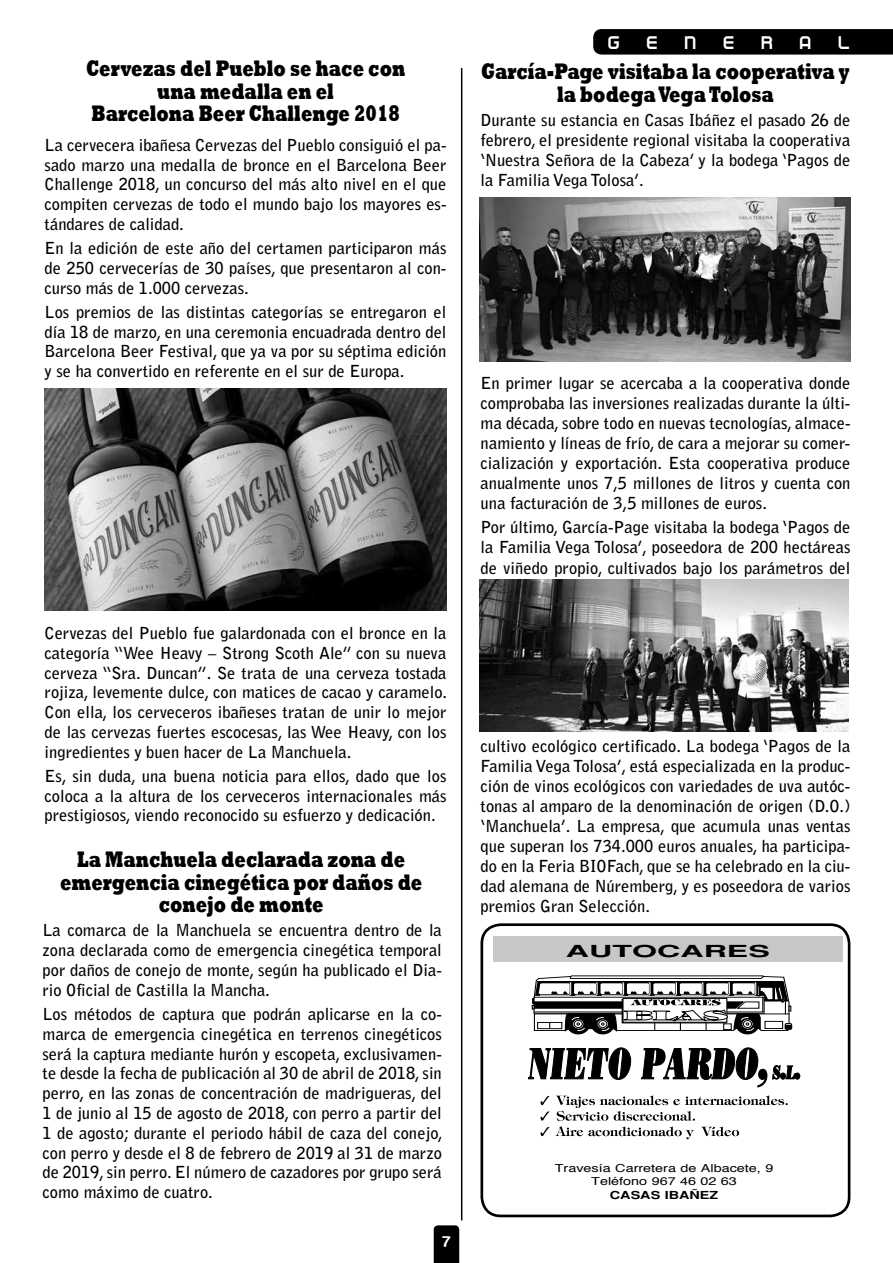
<style>
.page{position:relative;width:893px;height:1263px;background:#fff}
.page>*{position:absolute;margin:0;border:0;box-sizing:border-box;transform-origin:0 0}
.t1{font:24.75px "Empire Builder Document";letter-spacing:1.135em;color:#fff;scale:.91 1}
.t2{font:800 23.1px/22.5px "Rockwell";color:#000;text-align:center;scale:.71 1}
.t3{font:700 16.65px "Helvetica";color:#000;scale:1.94 1}
.t4{font:700 16.5px/19.8px "Bell Gothic";color:#000;text-align:justify}
.t5{font:700 13.5px "Rocko FLF";color:#fff}
.t6{font:11.1px/13.2px "Helvetica";color:#000;text-align:center;scale:1.3 1}
.t7{font:700 11.1px "Helvetica";color:#000;scale:1.3 1}
</style>
<div class="page">
<svg style="left:593px;top:29px;width:300px;height:26px;background:#050505"></svg>
<svg style="left:434px;top:1225px;width:25px;height:38px"></svg>
<hr style="left:461px;top:68px;width:1px;height:1152px;background:#000">
<img style="left:45px;top:388px;width:401px;height:223px">
<img style="left:479px;top:580px;width:370px;height:152px">
<img style="left:479px;top:197px;width:371px;height:164px">
<div style="left:480px;top:923px;width:370px;height:294px;border:3px solid #000;border-radius:19px"></div>
<svg style="left:528px;top:1047px;width:272px;height:40px"></svg>
<svg style="left:540px;top:1095px;width:248px;height:44px"></svg>
<div style="left:493px;top:936px;width:350px;height:26px;background:#c6c7c8"></div>
<div style="left:591px;top:1013px;width:24px;height:21px;background:#000;border-radius:50%"></div>
<div style="left:566px;top:1013px;width:24px;height:21px;background:#000;border-radius:50%"></div>
<div style="left:736px;top:1013px;width:23px;height:21px;background:#000;border-radius:50%"></div>
<svg style="left:532px;top:975px;width:260px;height:57px"></svg>
<h1 class="t1" style="left:607px;top:28px;width:269px">general</h1>
<h2 class="t2" style="left:86px;top:58px;width:451px">Cervezas del Pueblo se hace con una medalla en el<br>Barcelona Beer Challenge 2018</h2>
<h2 class="t2" style="left:481px;top:61px;width:520px">García-Page visitaba la cooperativa y la bodega Vega Tolosa</h2>
<p class="t4" style="left:480px;top:110px;width:371px">Durante su estancia en Casas Ibáñez el pasado 26 de febrero, el presidente regional visitaba la cooperativa ‘Nuestra Señora de la Cabeza’ y la bodega ‘Pagos de la Familia Vega Tolosa’.</p>
<p class="t4" style="left:45px;top:135px;width:403px">La cervecera ibañesa Cervezas del Pueblo consiguió el pa&shy;sado marzo una medalla de bronce en el Barcelona Beer Challenge 2018, un concurso del más alto nivel en el que compiten cervezas de todo el mundo bajo los mayores es&shy;tándares de calidad.</p>
<p class="t4" style="left:45px;top:238px;width:403px">En la edición de este año del certamen participaron más de 250 cervecerías de 30 países, que presentaron al con&shy;curso más de 1.000 cervezas.</p>
<p class="t4" style="left:45px;top:302px;width:403px">Los premios de las distintas categorías se entregaron el día 18 de marzo, en una ceremonia encuadrada dentro del Barcelona Beer Festival, que ya va por su séptima edición y se ha convertido en referente en el sur de Europa.</p>
<p class="t4" style="left:480px;top:373px;width:371px">En primer lugar se acercaba a la cooperativa donde comprobaba las inversiones realizadas durante la últi&shy;ma década, sobre todo en nuevas tecnologías, almace&shy;namiento y líneas de frío, de cara a mejorar su comer&shy;cialización y exportación. Esta cooperativa produce anualmente unos 7,5 millones de litros y cuenta con una facturación de 3,5 millones de euros.</p>
<p class="t4" style="left:480px;top:517px;width:371px">Por último, García-Page visitaba la bodega ‘Pagos de la Familia Vega Tolosa’, poseedora de 200 hectáreas de viñedo propio, cultivados bajo los parámetros del</p>
<p class="t4" style="left:45px;top:623px;width:404px">Cervezas del Pueblo fue galardonada con el bronce en la categoría “Wee Heavy – Strong Scoth Ale” con su nueva cerveza “Sra. Duncan”. Se trata de una cerveza tostada rojiza, levemente dulce, con matices de cacao y caramelo.<br>Con ella, los cerveceros ibañeses tratan de unir lo mejor de las cervezas fuertes escocesas, las Wee Heavy, con los ingredientes y buen hacer de La Manchuela.</p>
<p class="t4" style="left:45px;top:766px;width:403px">Es, sin duda, una buena noticia para ellos, dado que los coloca a la altura de los cerveceros internacionales más prestigiosos, viendo reconocido su esfuerzo y dedicación.</p>
<h2 class="t2" style="left:60px;top:849px;width:512px">La Manchuela declarada zona de emergencia cinegética por daños de conejo de monte</h2>
<p class="t4" style="left:43px;top:921px;width:401px">La comarca de la Manchuela se encuentra dentro de la zona declarada como de emergencia cinegética temporal por daños de conejo de monte, según ha publicado el Dia&shy;rio Oficial de Castilla la Mancha.</p>
<p class="t4" style="left:43px;top:1004px;width:402px">Los métodos de captura que podrán aplicarse en la co&shy;marca de emergencia cinegética en terrenos cinegéticos será la captura mediante hurón y escopeta, exclusivamen&shy;te desde la fecha de publicación al 30 de abril de 2018, sin perro, en las zonas de concentración de madrigueras, del 1 de junio al 15 de agosto de 2018, con perro a partir del 1 de agosto; durante el periodo hábil de caza del conejo, con perro y desde el 8 de febrero de 2019 al 31 de marzo de 2019, sin perro. El número de cazadores por grupo será como máximo de cuatro.</p>
<p class="t5" style="left:442px;top:1233px;width:10px">7</p>
<p class="t4" style="left:480px;top:736px;width:371px">cultivo ecológico certificado. La bodega ‘Pagos de la Familia Vega Tolosa’, está especializada en la produc&shy;ción de vinos ecológicos con variedades de uva autóc&shy;tonas al amparo de la denominación de origen (D.O.) ‘Manchuela’. La empresa, que acumula unas ventas que superan los 734.000 euros anuales, ha participa&shy;do en la Feria BIOFach, que se ha celebrado en la ciu&shy;dad alemana de Núremberg, y es poseedora de varios premios Gran Selección.</p>
<p class="t3" style="left:566px;top:942px;width:107px">AUTOCARES</p>
<p class="t6" style="left:555px;top:1162px;width:170px">Travesía Carretera de Albacete, 9<br>Teléfono 967 46 02 63</p>
<p class="t7" style="left:610px;top:1188px;width:85px">CASAS IBAÑEZ</p>
</div>
